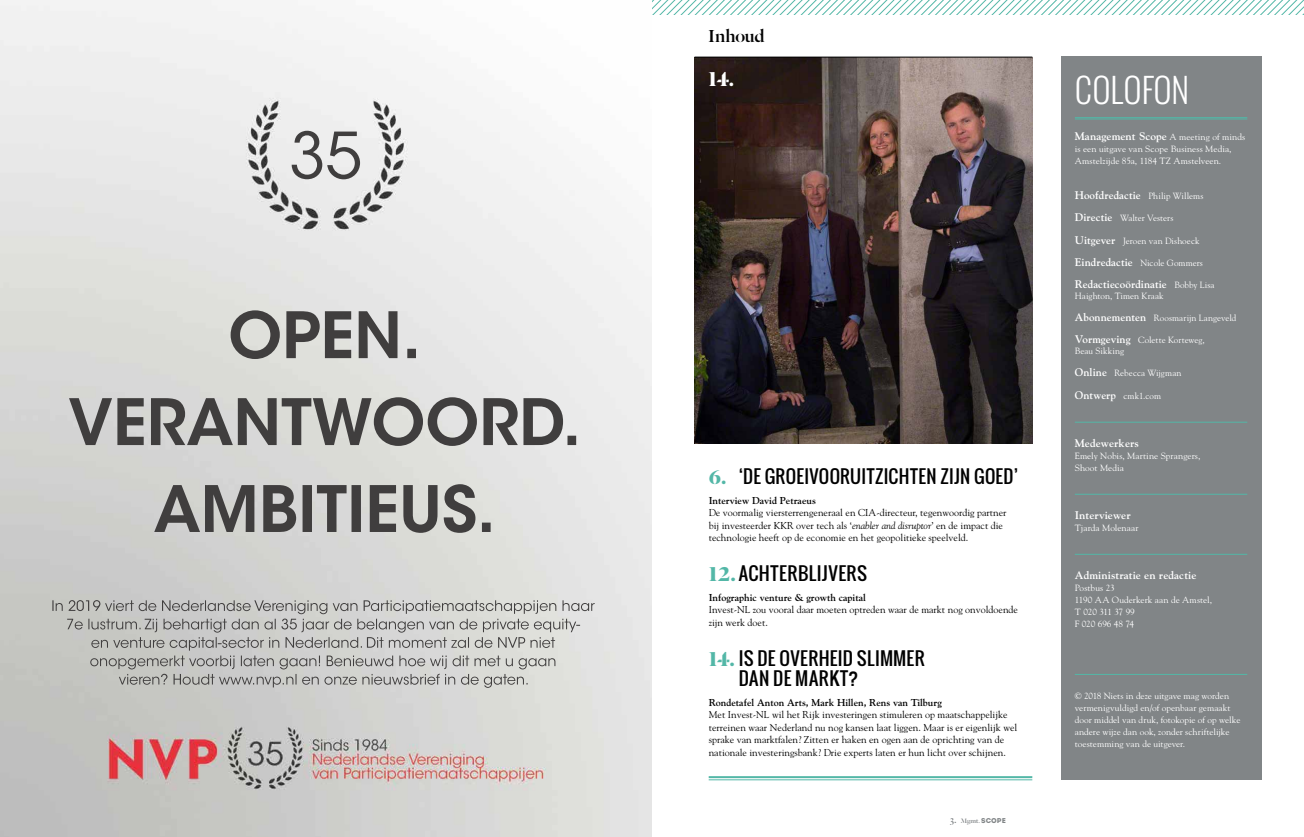
<style>
.page{position:relative;width:1304px;height:837px;background:#fff}
.page>*{position:absolute;margin:0;border:0;box-sizing:border-box;transform-origin:0 0}
.t1{font:300 33.5px "Oswald";color:#fff}
.t2{font:700 22px "Dala Floda";color:#fff}
.t3{font:19px "Dala Floda Roman No.2";letter-spacing:-.015em;color:#000}
.t4{font:18px/20px "Oswald";letter-spacing:.025em;color:#000}
.t5{font:700 11px "Goudy";letter-spacing:.005em;color:#fff}
.t6{font:10px/12.4px "Goudy";color:#000}
.t7{font:700 10px "Goudy";color:#000}
.t8{font:9px/12px "Goudy";color:#fff}
.t9{font:7px "Dala Floda Roman No.2";color:#818587}
.s1{font-family:"Dala Floda";font-weight:700;font-size:22px;color:#53b7a7}
.s2{font-style:italic}
.s3{font-size:11px}
.s4{font-family:"Intro"}
.s5{font-weight:400;font-size:9px}
.s6{font-weight:700;font-size:11px}
</style>
<div class="page">
<img style="left:694px;top:58px;width:338px;height:385px">
<div style="left:1061px;top:57px;width:200px;height:722px;background:#818587"></div>
<hr style="left:1075px;top:421px;width:172px;height:1px;background:#53b7a7">
<hr style="left:1075px;top:493px;width:172px;height:1px;background:#53b7a7">
<hr style="left:1075px;top:553px;width:172px;height:1px;background:#53b7a7">
<hr style="left:1075px;top:673px;width:172px;height:1px;background:#53b7a7">
<hr style="left:1075px;top:117px;width:172px;height:1px;background:#53b7a7">
<hr style="left:1075px;top:119px;width:172px;height:1px;background:#53b7a7">
<svg style="left:652px;top:0;width:652px;height:14px"></svg>
<hr style="left:694px;top:57px;width:338px;height:1px;background:#000">
<hr style="left:709px;top:775px;width:323px;height:2px;background:#53b7a7">
<hr style="left:709px;top:779px;width:323px;height:1px;background:#53b7a7">
<img style="left:0;top:0;width:652px;height:836px">
<h3 class="t3" style="left:708px;top:24px;width:58px">Inhoud</h3>
<h2 class="t2" style="left:709px;top:64px;width:27px">14.</h2>
<h3 class="t4" style="left:709px;top:465px;width:311px"><span class="s1">6.</span> ‘DE GROEIVOORUITZICHTEN ZIJN GOED’</h3>
<p class="t7" style="left:709px;top:494px;width:109px">Interview David Petraeus</p>
<p class="t6" style="left:709px;top:506px;width:299px">De voormalig viersterrengeneraal en CIA-directeur, tegenwoordig partner bij investeerder KKR over tech als ‘<span class="s2">enabler and disruptor</span>’ en de impact die technologie heeft op de economie en het geopolitieke speelveld.</p>
<h3 class="t4" style="left:709px;top:563px;width:160px"><span class="s1">12.</span> ACHTERBLIJVERS</h3>
<p class="t7" style="left:709px;top:591px;width:159px">Infographic venture &amp; growth capital</p>
<p class="t6" style="left:709px;top:603px;width:311px">Invest-NL zou vooral daar moeten optreden waar de markt nog onvoldoende zijn werk doet.</p>
<h3 class="t4" style="left:739px;top:647px;width:188px;text-indent:-30px"><span class="s1">14.</span> IS DE OVERHEID SLIMMER<br>DAN DE MARKT?</h3>
<p class="t7" style="left:709px;top:696px;width:235px">Rondetafel Anton Arts, Mark Hillen, Rens van Tilburg</p>
<p class="t6" style="left:709px;top:708px;width:310px">Met Invest-NL wil het Rijk investeringen stimuleren op maatschappelijke terreinen waar Nederland nu nog kansen laat liggen. Maar is er eigenlijk wel sprake van marktfalen? Zitten er haken en ogen aan de oprichting van de nationale investeringsbank? Drie experts laten er hun licht over schijnen.</p>
<p class="t9" style="left:950px;top:815px;width:57px"><span class="s3">3.</span> Mgmt. <span class="s4">SCOPE</span></p>
<h1 class="t1" style="left:1075px;top:67px;width:116px">COLOFON</h1>
<p class="t5" style="left:1075px;top:130px;width:172px">Management Scope <span class="s5">A meeting of minds</span></p>
<p class="t8" style="left:1075px;top:143px;width:158px">is een uitgave van Scope Business Media,<br>Amstelzijde 85a, 1184 TZ Amstelveen.</p>
<p class="t5" style="left:1075px;top:189px;width:130px">Hoofdredactie <span class="s5">Philip Willems</span></p>
<p class="t8" style="left:1075px;top:212px;width:100px"><span class="s6">Directie</span> Walter Vesters</p>
<p class="t8" style="left:1075px;top:234px;width:126px"><span class="s6">Uitgever</span> Jeroen van Dishoeck</p>
<p class="t8" style="left:1075px;top:256px;width:130px"><span class="s6">Eindredactie</span> Nicole Gommers</p>
<p class="t5" style="left:1075px;top:277px;width:141px">Redactiecoördinatie <span class="s5">Bobby Lisa</span></p>
<p class="t8" style="left:1075px;top:289px;width:90px">Haighton, Timen Kraak</p>
<p class="t8" style="left:1075px;top:311px;width:163px"><span class="s6">Abonnementen</span> Roosmarijn Langeveld</p>
<p class="t8" style="left:1075px;top:333px;width:131px;line-height:11px"><span class="s6">Vormgeving</span> Colette Korteweg,<br>Beau Sikking</p>
<p class="t8" style="left:1075px;top:366px;width:108px"><span class="s6">Online</span> Rebecca Wijgman</p>
<p class="t8" style="left:1075px;top:389px;width:88px"><span class="s6">Ontwerp</span> cmk1.com</p>
<p class="t5" style="left:1075px;top:436px;width:66px">Medewerkers</p>
<p class="t8" style="left:1075px;top:449px;width:127px">Emely Nobis, Martine Sprangers,<br>Shoot Media</p>
<p class="t5" style="left:1075px;top:508px;width:57px">Interviewer</p>
<p class="t8" style="left:1075px;top:521px;width:65px">Tjarda Molenaar</p>
<p class="t5" style="left:1075px;top:568px;width:123px">Administratie en redactie</p>
<p class="t8" style="left:1075px;top:581px;width:139px">Postbus 23<br>1190 AA Ouderkerk aan de Amstel,<br>T 020 311 37 99<br>F 020 696 48 74</p>
<p class="t8" style="left:1075px;top:689px;width:167px">© 2018 Niets in deze uitgave mag worden vermenigvuldigd en/of openbaar gemaakt door middel van druk, fotokopie of op welke andere wijze dan ook, zonder schriftelijke toestemming van de uitgever.</p>
</div>
